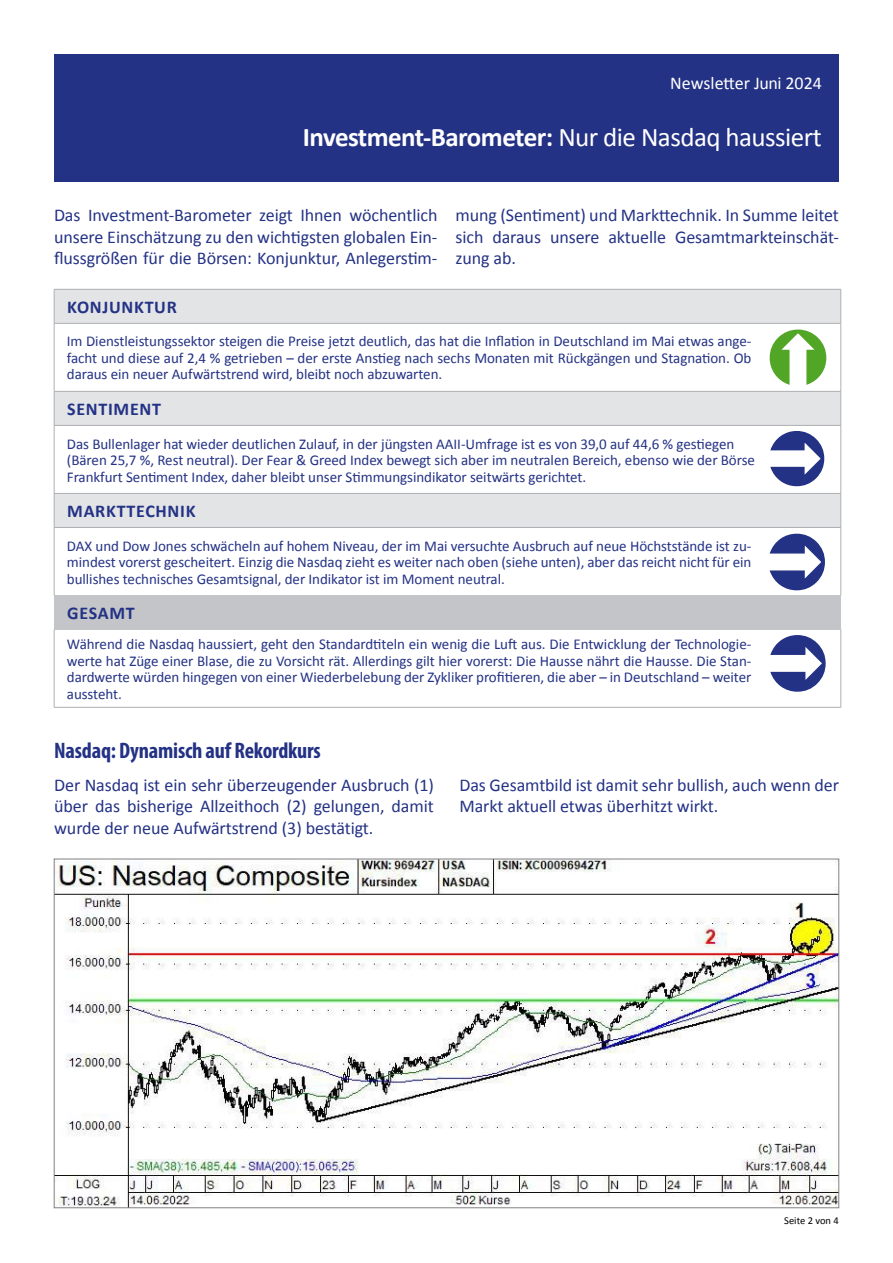
<style>
.page{position:relative;width:893px;height:1263px;background:#fff}
.page>*{position:absolute;margin:0;border:0;box-sizing:border-box;transform-origin:0 0}
.t1{font:700 27px "Calibri";letter-spacing:-.02em;color:#fff}
.t2{font:700 condensed 22.5px "Myriad Pro";letter-spacing:-.01em;color:#243285}
.t3{font:18px/21.6px "Calibri";letter-spacing:-.005em;color:#243285;text-align:justify}
.t4{font:700 18px "Calibri";letter-spacing:.04em;color:#243285}
.t5{font:18px "Calibri";color:#fff}
.t6{font:15px/16.5px "Calibri";letter-spacing:-.005em;color:#243285;text-align:justify}
.t7{font:10.5px "Calibri";color:#000}
.s1{font-weight:400}
</style>
<div class="page">
<div style="left:54px;top:54px;width:785px;height:128px;background:#243285"></div>
<svg style="left:55px;top:290px;width:786px;height:237px"></svg>
<div style="left:54px;top:595px;width:787px;height:34px;background:#c3c5c8"></div>
<hr style="left:54px;top:323px;width:1px;height:68px;background:#aeafb2">
<hr style="left:841px;top:323px;width:1px;height:68px;background:#aeafb2">
<hr style="left:54px;top:425px;width:1px;height:68px;background:#aeafb2">
<hr style="left:841px;top:425px;width:1px;height:68px;background:#aeafb2">
<hr style="left:54px;top:528px;width:1px;height:67px;background:#aeafb2">
<hr style="left:841px;top:528px;width:1px;height:67px;background:#aeafb2">
<hr style="left:54px;top:629px;width:1px;height:78px;background:#aeafb2">
<hr style="left:841px;top:629px;width:1px;height:78px;background:#aeafb2">
<hr style="left:54px;top:707px;width:787px;height:1px;background:#aeafb2">
<hr style="left:54px;top:391px;width:787px;height:1px;background:#aeafb2">
<hr style="left:54px;top:391px;width:1px;height:34px;background:#aeafb2">
<hr style="left:841px;top:391px;width:1px;height:34px;background:#aeafb2">
<hr style="left:54px;top:425px;width:787px;height:1px;background:#aeafb2">
<hr style="left:54px;top:493px;width:787px;height:1px;background:#aeafb2">
<hr style="left:54px;top:494px;width:1px;height:33px;background:#aeafb2">
<hr style="left:841px;top:494px;width:1px;height:33px;background:#aeafb2">
<hr style="left:54px;top:527px;width:787px;height:1px;background:#aeafb2">
<hr style="left:54px;top:289px;width:787px;height:1px;background:#aeafb2">
<hr style="left:54px;top:289px;width:1px;height:34px;background:#aeafb2">
<hr style="left:841px;top:289px;width:1px;height:34px;background:#aeafb2">
<hr style="left:54px;top:323px;width:787px;height:1px;background:#aeafb2">
<svg style="left:770px;top:635px;width:56px;height:57px"></svg>
<svg style="left:769px;top:430px;width:56px;height:57px"></svg>
<svg style="left:769px;top:329px;width:58px;height:57px"></svg>
<svg style="left:769px;top:533px;width:56px;height:58px"></svg>
<img style="left:56px;top:861px;width:781px;height:345px">
<p class="t5" style="left:670px;top:72px;width:153px">Newsletter Juni 2024</p>
<h1 class="t1" style="left:303px;top:120px;width:520px">Investment-Barometer: <span class="s1">Nur die Nasdaq haussiert</span></h1>
<p class="t3" style="left:54px;top:204px;width:385px">Das Investment-Barometer zeigt Ihnen wöchentlich unsere Einschätzung zu den wichtigsten globalen Ein&shy;flussgrößen für die Börsen: Konjunktur, Anlegerstim-</p>
<p class="t3" style="left:455px;top:204px;width:385px">mung (Sentiment) und Markttechnik. In Summe leitet sich daraus unsere aktuelle Gesamtmarkteinschät&shy;zung ab.</p>
<p class="t4" style="left:67px;top:296px;width:111px">KONJUNKTUR</p>
<p class="t6" style="left:67px;top:333px;width:686px">Im Dienstleistungssektor steigen die Preise jetzt deutlich, das hat die Inflation in Deutschland im Mai etwas ange&shy;facht und diese auf 2,4 % getrieben – der erste Anstieg nach sechs Monaten mit Rückgängen und Stagnation. Ob daraus ein neuer Aufwärtstrend wird, bleibt noch abzuwarten.</p>
<p class="t4" style="left:67px;top:398px;width:95px">SENTIMENT</p>
<p class="t6" style="left:67px;top:435px;width:690px;text-align:left">Das Bullenlager hat wieder deutlichen Zulauf, in der jüngsten AAII-Umfrage ist es von 39,0 auf 44,6 % gestiegen (Bären 25,7 %, Rest neutral). Der Fear &amp; Greed Index bewegt sich aber im neutralen Bereich, ebenso wie der Börse<br>Frankfurt Sentiment Index, daher bleibt unser Stimmungsindikator seitwärts gerichtet.</p>
<p class="t4" style="left:67px;top:500px;width:130px">MARKTTECHNIK</p>
<p class="t6" style="left:67px;top:537px;width:686px">DAX und Dow Jones schwächeln auf hohem Niveau, der im Mai versuchte Ausbruch auf neue Höchststände ist zu&shy;mindest vorerst gescheitert. Einzig die Nasdaq zieht es weiter nach oben (siehe unten), aber das reicht nicht für ein bullishes technisches Gesamtsignal, der Indikator ist im Moment neutral.</p>
<p class="t4" style="left:67px;top:602px;width:69px">GESAMT</p>
<p class="t6" style="left:67px;top:635px;width:686px">Während die Nasdaq haussiert, geht den Standardtiteln ein wenig die Luft aus. Die Entwicklung der Technologie&shy;werte hat Züge einer Blase, die zu Vorsicht rät. Allerdings gilt hier vorerst: Die Hausse nährt die Hausse. Die Stan&shy;dardwerte würden hingegen von einer Wiederbelebung der Zykliker profitieren, die aber – in Deutschland – weiter aussteht.</p>
<h2 class="t2" style="left:54px;top:737px;width:268px">Nasdaq: Dynamisch auf Rekordkurs</h2>
<p class="t3" style="left:54px;top:773px;width:381px">Der Nasdaq ist ein sehr überzeugender Ausbruch (1) über das bisherige Allzeithoch (2) gelungen, damit wurde der neue Aufwärtstrend (3) bestätigt.</p>
<p class="t3" style="left:459px;top:773px;width:381px">Das Gesamtbild ist damit sehr bullish, auch wenn der<br>Markt aktuell etwas überhitzt wirkt.</p>
<p class="t7" style="left:784px;top:1214px;width:56px">Seite 2 von 4</p>
</div>
